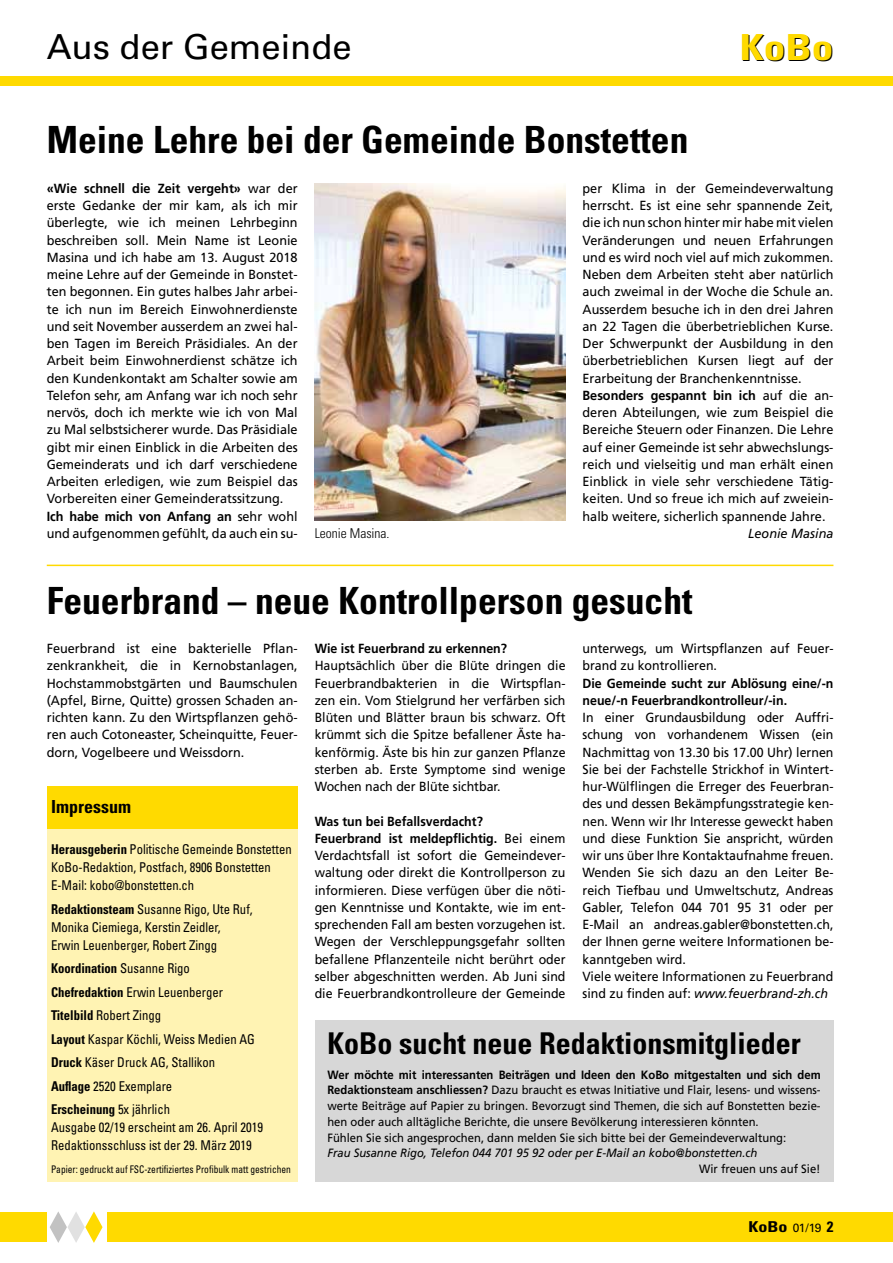
<style>
.page{position:relative;width:893px;height:1263px;background:#fff}
.page>*{position:absolute;margin:0;border:0;box-sizing:border-box;transform-origin:0 0}
.t1{font:700 condensed 37.5px "Univers LT Std";color:#000}
.t2{font:700 condensed 36px "Univers LT Std";color:#ffda00;scale:1.2 1}
.t3{font:34.5px "Univers LT Std";color:#000}
.t4{font:700 condensed 30px "Univers LT Std";color:#000}
.t5{font:700 condensed 18px "Univers LT Std";color:#000}
.t6{font:700 condensed 15px "Univers LT Std";color:#000;scale:1.2 1}
.t7{font:condensed 13.5px/23.5px "Univers LT Std";color:#000;scale:.94 1}
.t8{font:300 condensed 13.5px "Univers LT Std";color:#000}
.t9{font:13.2px/17.2px "Frutiger LT Com";color:#000;scale:.96 1}
.t10{font:13.2px/17.2px "Frutiger LT Com";color:#000;scale:.94 1}
.t11{font:700 13.2px/17.2px "Frutiger LT Com";color:#000;scale:.94 1}
.t12{font:italic 13.2px "Frutiger LT Com";color:#000;scale:.96 1}
.t13{font:12px/15.8px "Frutiger LT Com";color:#000;scale:.94 1}
.t14{font:italic 12px "Frutiger LT Com";color:#000;scale:.94 1}
.t15{font:condensed 10.5px "Univers LT Std";color:#000;scale:.9 1}
.s1{font-weight:700}
.s2{font-style:italic}
.s3{font-weight:400;font-stretch:normal;font-size:12px}
</style>
<div class="page">
<div style="left:0;top:1212px;width:893px;height:30px;background:#ffda00"></div>
<div style="left:0;top:77px;width:893px;height:9px;background:#ffda00"></div>
<div style="left:47px;top:1208px;width:59px;height:42px;background:#fff"></div>
<svg style="left:50px;top:1211px;width:53px;height:32px"></svg>
<img style="left:315px;top:183px;width:251px;height:338px">
<div style="left:47px;top:829px;width:251px;height:353px;background:#fff3b3"></div>
<div style="left:47px;top:787px;width:251px;height:42px;background:#ffda00"></div>
<hr style="left:47px;top:565px;width:786px;height:1px;background:#ffda00">
<div style="left:315px;top:1020px;width:518px;height:162px;background:#d7d7d7"></div>
<h3 class="t3" style="left:47px;top:26px;width:306px">Aus der Gemeinde</h3>
<h1 class="t1" style="left:47px;top:117px;width:643px">Meine Lehre bei der Gemeinde Bonstetten</h1>
<h2 class="t2" style="left:740px;top:25px;width:80px">KoBo</h2>
<p class="t9" style="left:47px;top:180px;width:263px"><span class="s1">«Wie schnell die Zeit vergeht»</span> war der erste Gedanke der mir kam, als ich mir überlegte, wie ich meinen Lehrbeginn beschreiben soll. Mein Name ist Leonie Masina und ich habe am 13. August 2018 meine Lehre auf der Gemeinde in Bonstet&shy;ten begonnen. Ein gutes halbes Jahr arbei&shy;te ich nun im Bereich Einwohnerdienste und seit November ausserdem an zwei hal&shy;ben Tagen im Bereich Präsidiales. An der Arbeit beim Einwohnerdienst schätze ich den Kundenkontakt am Schalter sowie am Telefon sehr, am Anfang war ich noch sehr nervös, doch ich merkte wie ich von Mal zu Mal selbstsicherer wurde. Das Präsidiale gibt mir einen Einblick in die Arbeiten des Gemeinderats und ich darf verschiedene Arbeiten erledigen, wie zum Beispiel das Vorbereiten einer Gemeinderatssitzung.<br><span class="s1">Ich habe mich von Anfang an</span> sehr wohl und aufgenommen gefühlt, da auch ein su-</p>
<p class="t8" style="left:315px;top:525px;width:76px">Leonie Masina.</p>
<p class="t9" style="left:583px;top:180px;width:263px">per Klima in der Gemeindeverwaltung herrscht. Es ist eine sehr spannende Zeit, die ich nun schon hinter mir habe mit vielen Veränderungen und neuen Erfahrungen und es wird noch viel auf mich zukommen.<br>Neben dem Arbeiten steht aber natürlich auch zweimal in der Woche die Schule an.<br>Ausserdem besuche ich in den drei Jahren an 22 Tagen die überbetrieblichen Kurse.<br>Der Schwerpunkt der Ausbildung in den überbetrieblichen Kursen liegt auf der Erarbeitung der Branchenkenntnisse.<br><span class="s1">Besonders gespannt bin ich</span> auf die an&shy;deren Abteilungen, wie zum Beispiel die Bereiche Steuern oder Finanzen. Die Lehre auf einer Gemeinde ist sehr abwechslungs&shy;reich und vielseitig und man erhält einen Einblick in viele sehr verschiedene Tätig&shy;keiten. Und so freue ich mich auf zweiein&shy;halb weitere, sicherlich spannende Jahre.</p>
<p class="t12" style="left:748px;top:525px;width:90px">Leonie Masina</p>
<h1 class="t1" style="left:47px;top:577px;width:647px">Feuerbrand – neue Kontrollperson gesucht</h1>
<p class="t9" style="left:47px;top:640px;width:263px;text-align:justify">Feuerbrand ist eine bakterielle Pflan&shy;zenkrankheit, die in Kernobstanlagen, Hochstammobstgärten und Baumschulen (Apfel, Birne, Quitte) grossen Schaden an&shy;richten kann. Zu den Wirtspflanzen gehö&shy;ren auch Cotoneaster, Scheinquitte, Feuer&shy;dorn, Vogelbeere und Weissdorn.</p>
<h3 class="t5" style="left:51px;top:795px;width:81px">Impressum</h3>
<p class="t7" style="left:51px;top:840px;width:258px;line-height:18px"><span class="s1">Herausgeberin</span> Politische Gemeinde Bonstetten<br>KoBo-Redaktion, Postfach, 8906 Bonstetten<br>E-Mail: kobo@bonstetten.ch</p>
<p class="t7" style="left:51px;top:900px;width:216px;line-height:18px"><span class="s1">Redaktionsteam</span> Susanne Rigo, Ute Ruf,<br>Monika Ciemiega, Kerstin Zeidler,<br>Erwin Leuenberger, Robert Zingg</p>
<p class="t7" style="left:51px;top:956px;width:219px"><span class="s1">Koordination</span> Susanne Rigo<br><span class="s1">Chefredaktion</span> Erwin Leuenberger<br><span class="s1">Titelbild</span> Robert Zingg<br><span class="s1">Layout</span> Kaspar Köchli, Weiss Medien AG<br><span class="s1">Druck</span> Käser Druck AG, Stallikon<br><span class="s1">Auflage</span> 2520 Exemplare<br><span class="s1">Erscheinung</span> 5x jährlich</p>
<p class="t7" style="left:51px;top:1118px;width:227px;line-height:18px">Ausgabe 02/19 erscheint am 26. April 2019<br>Redaktionsschluss ist der 29. März 2019</p>
<p class="t15" style="left:51px;top:1162px;width:268px">Papier: gedruckt auf FSC-zertifiziertes Profibulk matt gestrichen</p>
<p class="t10" style="left:583px;top:640px;width:268px">unterwegs, um Wirtspflanzen auf Feuer&shy;brand zu kontrollieren.</p>
<p class="t11" style="left:583px;top:674px;width:268px">Die Gemeinde sucht zur Ablösung eine/-n neue/-n Feuerbrandkontrolleur/-in.</p>
<p class="t10" style="left:583px;top:709px;width:268px">In einer Grundausbildung oder Auffri&shy;schung von vorhandenem Wissen (ein Nachmittag von 13.30 bis 17.00 Uhr) lernen Sie bei der Fachstelle Strickhof in Wintert&shy;hur-Wülflingen die Erreger des Feuerbran&shy;des und dessen Bekämpfungsstrategie ken&shy;nen. Wenn wir Ihr Interesse geweckt haben und diese Funktion Sie anspricht, würden wir uns über Ihre Kontaktaufnahme freuen.<br>Wenden Sie sich dazu an den Leiter Be&shy;reich Tiefbau und Umweltschutz, Andreas Gabler, Telefon 044 701 95 31 oder per E-Mail an andreas.gabler@bonstetten.ch, der Ihnen gerne weitere Informationen be&shy;kanntgeben wird.<br>Viele weitere Informationen zu Feuerbrand sind zu finden auf: <span class="s2">www.feuerbrand-zh.ch</span></p>
<h3 class="t4" style="left:327px;top:1025px;width:475px">KoBo sucht neue Redaktionsmitglieder</h3>
<p class="t13" style="left:327px;top:1066px;width:526px"><span class="s1">Wer möchte mit interessanten Beiträgen und Ideen den KoBo mitgestalten und sich dem Redaktionsteam anschliessen?</span> Dazu braucht es etwas Initiative und Flair, lesens- und wissens&shy;werte Beiträge auf Papier zu bringen. Bevorzugt sind Themen, die sich auf Bonstetten bezie&shy;hen oder auch alltägliche Berichte, die unsere Bevölkerung interessieren könnten.<br>Fühlen Sie sich angesprochen, dann melden Sie sich bitte bei der Gemeindeverwaltung:</p>
<p class="t14" style="left:327px;top:1146px;width:459px">Frau Susanne Rigo, Telefon 044 701 95 92 oder per E-Mail an kobo@bonstetten.ch</p>
<p class="t13" style="left:699px;top:1161px;width:131px">Wir freuen uns auf Sie!</p>
<p class="t11" style="left:315px;top:640px;width:206px">Wie ist Feuerbrand zu erkennen?</p>
<p class="t10" style="left:315px;top:657px;width:268px;text-align:justify">Hauptsächlich über die Blüte dringen die Feuerbrandbakterien in die Wirtspflan&shy;zen ein. Vom Stielgrund her verfärben sich Blüten und Blätter braun bis schwarz. Oft krümmt sich die Spitze befallener Äste ha&shy;kenförmig. Äste bis hin zur ganzen Pflanze sterben ab. Erste Symptome sind wenige Wochen nach der Blüte sichtbar.</p>
<p class="t10" style="left:315px;top:812px;width:268px"><span class="s1">Was tun bei Befallsverdacht?<br>Feuerbrand ist meldepflichtig.</span> Bei einem Verdachtsfall ist sofort die Gemeindever&shy;waltung oder direkt die Kontrollperson zu informieren. Diese verfügen über die nöti&shy;gen Kenntnisse und Kontakte, wie im ent&shy;sprechenden Fall am besten vorzugehen ist.<br>Wegen der Verschleppungsgefahr sollten befallene Pflanzenteile nicht berührt oder selber abgeschnitten werden. Ab Juni sind die Feuerbrandkontrolleure der Gemeinde</p>
<p class="t6" style="left:748px;top:1218px;width:72px">KoBo <span class="s3">01/19</span> 2</p>
</div>
